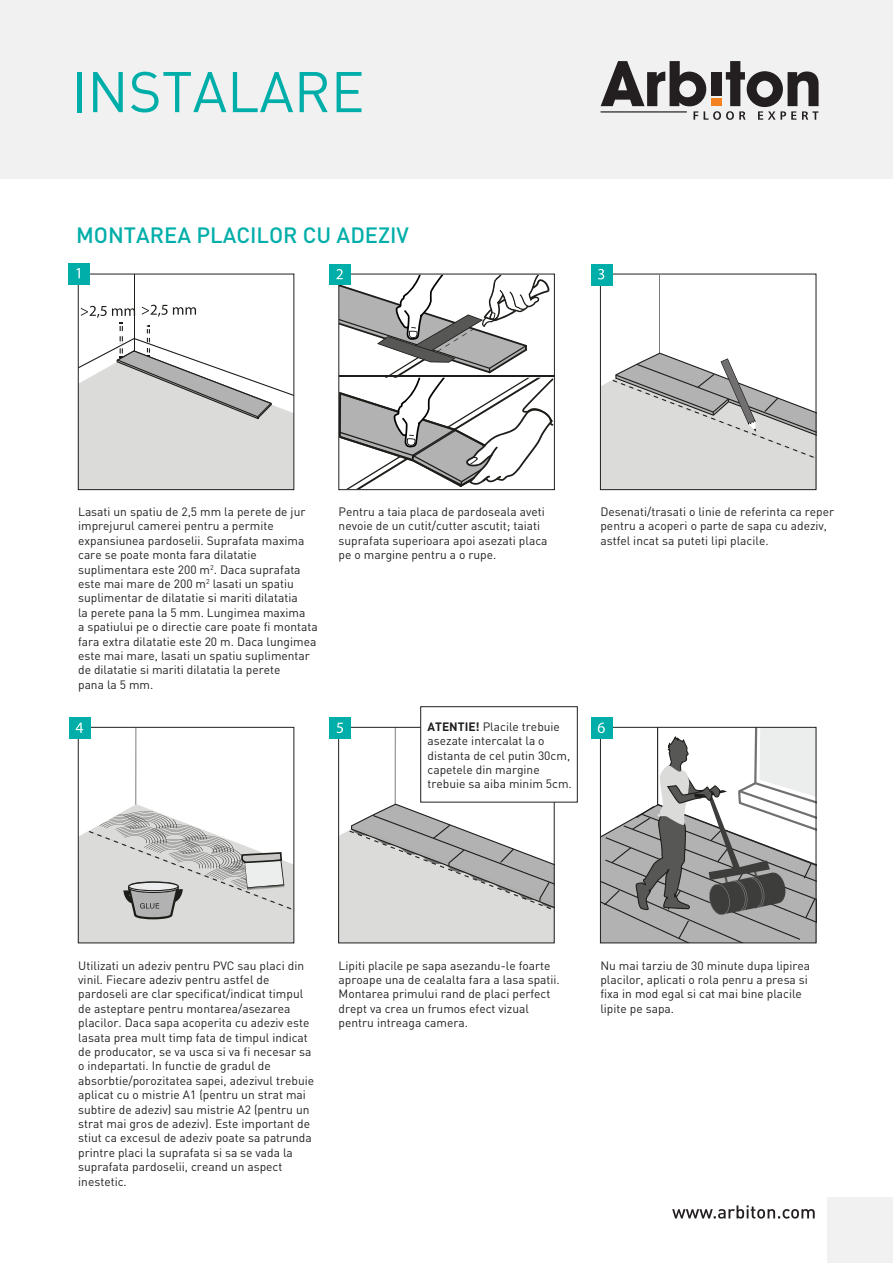
<style>
.page{position:relative;width:893px;height:1263px;background:#fff}
.page>*{position:absolute;margin:0;border:0;box-sizing:border-box;transform-origin:0 0}
.t1{font:56.4px "DIN Pro";color:#00aea9}
.t2{font:500 21.9px "DIN Pro";color:#00aea9}
.t3{font:12px/14.4px "DIN Pro";color:#231f20}
.s1{font-weight:700}
</style>
<div class="page">
<div style="left:0;top:0;width:893px;height:179px;background:#f1f1f2"></div>
<svg style="left:601px;top:61px;width:218px;height:59px"></svg>
<div style="left:711px;top:98px;width:10px;height:8px;background:#f58220"></div>
<svg style="left:672px;top:1205px;width:143px;height:13px"></svg>
<div style="left:828px;top:1198px;width:65px;height:65px;background:#f1f1f2"></div>
<hr style="left:136px;top:727px;width:1px;height:79px;background:#1d1d1a">
<svg style="left:80px;top:804px;width:212px;height:137px"></svg>
<div style="left:78px;top:727px;width:216px;height:216px;border:1px solid #231f20"></div>
<hr style="left:395px;top:727px;width:1px;height:79px;background:#1d1d1a">
<svg style="left:340px;top:803px;width:213px;height:138px"></svg>
<div style="left:338px;top:727px;width:217px;height:216px;border:1px solid #231f20"></div>
<hr style="left:659px;top:275px;width:1px;height:80px;background:#1d1d1a">
<svg style="left:602px;top:353px;width:212px;height:135px"></svg>
<div style="left:600px;top:274px;width:216px;height:216px;border:1px solid #231f20"></div>
<hr style="left:134px;top:274px;width:1px;height:80px;background:#1d1d1a">
<svg style="left:80px;top:305px;width:212px;height:183px"></svg>
<div style="left:78px;top:274px;width:216px;height:216px;border:1px solid #231f20"></div>
<div style="left:69px;top:263px;width:21px;height:21px;background:#00aea9"></div>
<svg style="left:76px;top:268px;width:4px;height:10px"></svg>
<div style="left:330px;top:264px;width:21px;height:21px;background:#00aea9"></div>
<svg style="left:336px;top:269px;width:217px;height:220px"></svg>
<div style="left:591px;top:264px;width:21px;height:21px;background:#00aea9"></div>
<svg style="left:598px;top:269px;width:6px;height:10px"></svg>
<div style="left:69px;top:718px;width:21px;height:21px;background:#00aea9"></div>
<svg style="left:76px;top:723px;width:7px;height:10px"></svg>
<div style="left:330px;top:718px;width:21px;height:21px;background:#00aea9"></div>
<svg style="left:337px;top:723px;width:6px;height:10px"></svg>
<div style="left:591px;top:718px;width:21px;height:21px;background:#00aea9"></div>
<svg style="left:598px;top:722px;width:218px;height:221px"></svg>
<div style="left:420px;top:706px;width:158px;height:96px;background:#fff;border:1px solid #231f20"></div>
<h1 class="t1" style="left:71px;top:47px;width:295px">INSTALARE</h1>
<h2 class="t2" style="left:76px;top:220px;width:334px">MONTAREA PLACILOR CU ADEZIV</h2>
<p class="t3" style="left:78px;top:503px;width:241px">Lasati un spatiu de 2,5 mm la perete de jur imprejurul camerei pentru a permite expansiunea pardoselii. Suprafata maxima care se poate monta fara dilatatie suplimentara este 200 m<sup>2</sup>. Daca suprafata este mai mare de 200 m<sup>2</sup> lasati un spatiu suplimentar de dilatatie si mariti dilatatia<br>la perete pana la 5 mm. Lungimea maxima<br>a spatiului pe o directie care poate fi montata fara extra dilatatie este 20 m. Daca lungimea este mai mare, lasati un spatiu suplimentar de dilatatie si mariti dilatatia la perete<br>pana la 5 mm.</p>
<p class="t3" style="left:339px;top:503px;width:210px">Pentru a taia placa de pardoseala aveti nevoie de un cutit/cutter ascutit; taiati suprafata superioara apoi asezati placa pe o margine pentru a o rupe.</p>
<p class="t3" style="left:600px;top:503px;width:235px">Desenati/trasati o linie de referinta ca reper pentru a acoperi o parte de sapa cu adeziv, astfel incat sa puteti lipi placile.</p>
<p class="t3" style="left:428px;top:718px;width:146px"><span class="s1">ATENTIE!</span> Placile trebuie asezate intercalat la o distanta de cel putin 30cm, capetele din margine trebuie sa aiba minim 5cm.</p>
<p class="t3" style="left:78px;top:957px;width:237px">Utilizati un adeziv pentru PVC sau placi din vinil. Fiecare adeziv pentru astfel de pardoseli are clar specificat/indicat timpul de asteptare pentru montarea/asezarea placilor. Daca sapa acoperita cu adeziv este lasata prea mult timp fata de timpul indicat de producator, se va usca si va fi necesar sa o indepartati. In functie de gradul de absorbtie/porozitatea sapei, adezivul trebuie aplicat cu o mistrie A1 (pentru un strat mai subtire de adeziv) sau mistrie A2 (pentru un strat mai gros de adeziv). Este important de stiut ca excesul de adeziv poate sa patrunda printre placi la suprafata si sa se vada la suprafata pardoselii, creand un aspect inestetic.</p>
<p class="t3" style="left:339px;top:957px;width:223px">Lipiti placile pe sapa asezandu-le foarte aproape una de cealalta fara a lasa spatii.<br>Montarea primului rand de placi perfect drept va crea un frumos efect vizual pentru intreaga camera.</p>
<p class="t3" style="left:600px;top:957px;width:211px">Nu mai tarziu de 30 minute dupa lipirea placilor, aplicati o rola penru a presa si fixa in mod egal si cat mai bine placile lipite pe sapa.</p>
</div>
